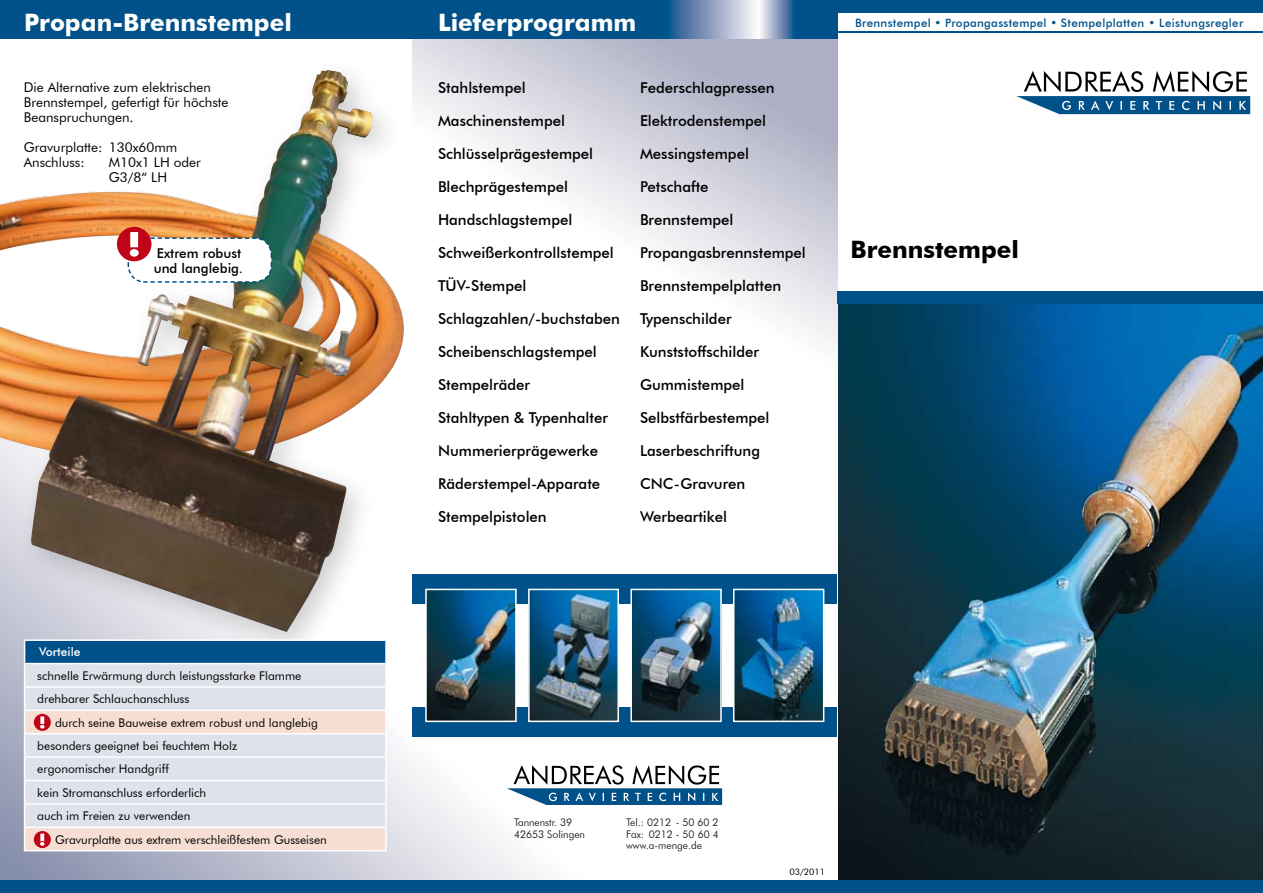
<style>
.page{position:relative;width:1263px;height:893px;background:#fff}
.page>*{position:absolute;margin:0;border:0;box-sizing:border-box;transform-origin:0 0}
.t1{font:700 24px "Futura BT";color:#fff}
.t2{font:700 24px "Futura BT";color:#000}
.t3{font:500 15px "Futura BT";color:#000}
.t4{font:13.5px/15px "Futura BT";color:#000}
.t5{font:500 13.5px/15px "Futura BT";color:#000}
.t6{font:12px/23.4px "Futura BT";color:#000}
.t7{font:500 12px "Futura BT";color:#fff}
.t8{font:500 11.55px "Futura BT";letter-spacing:.025em;color:#005189}
.t9{font:300 10.5px/12px "Futura BT";color:#000}
.t10{font:9px "Futura BT";color:#000}
</style>
<div class="page">
<img style="left:838px;top:304px;width:425px;height:576px">
<svg style="left:0;top:476px;width:723px;height:404px"></svg>
<svg style="left:412px;top:38px;width:426px;height:610px"></svg>
<div style="left:0;top:880px;width:1263px;height:13px;background:#005189"></div>
<div style="left:838px;top:291px;width:425px;height:13px;background:#005189"></div>
<div style="left:838px;top:0;width:425px;height:13px;background:#005189"></div>
<hr style="left:838px;top:31px;width:425px;height:2px;background:#005189">
<div style="left:0;top:0;width:414px;height:38px;background:#005189"></div>
<svg style="left:414px;top:0;width:424px;height:38px;background:#2a6a9a"></svg>
<div style="left:412px;top:707px;width:425px;height:30px;background:#005189"></div>
<div style="left:412px;top:574px;width:425px;height:30px;background:#005189"></div>
<img style="left:428px;top:592px;width:86px;height:127px">
<div style="left:425px;top:589px;width:92px;height:133px;border:2px solid #fff"></div>
<img style="left:531px;top:592px;width:85px;height:127px">
<div style="left:528px;top:589px;width:91px;height:133px;border:2px solid #fff"></div>
<img style="left:736px;top:592px;width:85px;height:127px">
<div style="left:733px;top:589px;width:91px;height:133px;border:2px solid #fff"></div>
<img style="left:633px;top:592px;width:86px;height:127px">
<div style="left:630px;top:589px;width:92px;height:133px;border:2px solid #fff"></div>
<img style="left:0;top:190px;width:429px;height:286px">
<div style="left:12px;top:52px;width:396px;height:614px;background:#000;opacity:.2"></div>
<img style="left:30px;top:69px;width:343px;height:563px">
<svg style="left:1016px;top:71px;width:234px;height:43px"></svg>
<svg style="left:507px;top:765px;width:215px;height:40px"></svg>
<div style="left:25px;top:640px;width:361px;height:24px;background:#005189"></div>
<div style="left:25px;top:664px;width:360px;height:46px;background:#dfe1eb"></div>
<svg style="left:25px;top:711px;width:360px;height:139px;background:#e6e0e2"></svg>
<hr style="left:24px;top:639px;width:363px;height:2px;background:#fff">
<hr style="left:385px;top:641px;width:2px;height:22px;background:#fff">
<hr style="left:24px;top:663px;width:363px;height:1px;background:#fff">
<hr style="left:385px;top:664px;width:2px;height:22px;background:#fff">
<hr style="left:24px;top:686px;width:363px;height:2px;background:#fff">
<hr style="left:385px;top:688px;width:2px;height:22px;background:#fff">
<hr style="left:24px;top:710px;width:363px;height:1px;background:#fff">
<hr style="left:385px;top:711px;width:2px;height:22px;background:#fff">
<hr style="left:24px;top:733px;width:363px;height:1px;background:#fff">
<hr style="left:385px;top:734px;width:2px;height:22px;background:#fff">
<hr style="left:24px;top:756px;width:363px;height:2px;background:#fff">
<hr style="left:385px;top:758px;width:2px;height:22px;background:#fff">
<hr style="left:24px;top:780px;width:363px;height:1px;background:#fff">
<hr style="left:385px;top:781px;width:2px;height:22px;background:#fff">
<hr style="left:24px;top:803px;width:363px;height:2px;background:#fff">
<hr style="left:385px;top:805px;width:2px;height:21px;background:#fff">
<hr style="left:24px;top:826px;width:363px;height:2px;background:#fff">
<svg style="left:24px;top:641px;width:1px;height:209px"></svg>
<hr style="left:385px;top:828px;width:2px;height:22px;background:#fff">
<hr style="left:24px;top:850px;width:363px;height:1px;background:#fff">
<div style="left:117px;top:227px;width:34px;height:34px;background:#c00418;border-radius:50%"></div>
<svg style="left:127px;top:232px;width:146px;height:51px"></svg>
<div style="left:34px;top:831px;width:17px;height:17px;background:#c00418;border-radius:50%"></div>
<svg style="left:40px;top:834px;width:5px;height:12px"></svg>
<div style="left:34px;top:714px;width:17px;height:17px;background:#c00418;border-radius:50%"></div>
<svg style="left:40px;top:716px;width:5px;height:12px"></svg>
<h1 class="t1" style="left:24px;top:8px;width:269px">Propan-Brennstempel</h1>
<p class="t4" style="left:24px;top:80px;width:206px">Die Alternative zum elektrischen<br>Brennstempel, gefertigt für höchste<br>Beanspruchungen.</p>
<p class="t4" style="left:24px;top:140px;width:155px">Gravurplatte: 130x60mm<br>Anschluss:</p>
<p class="t4" style="left:109px;top:155px;width:94px">M10x1 LH oder<br>G3/8“ LH</p>
<p class="t5" style="left:154px;top:245px;width:91px">Extrem robust und langlebig.</p>
<p class="t7" style="left:39px;top:645px;width:43px">Vorteile</p>
<p class="t6" style="left:37px;top:664px;width:266px">schnelle Erwärmung durch leistungsstarke Flamme drehbarer Schlauchanschluss</p>
<p class="t6" style="left:37px;top:710px;width:282px;text-indent:18px">durch seine Bauweise extrem robust und langlebig besonders geeignet bei feuchtem Holz ergonomischer Handgriff<br>kein Stromanschluss erforderlich<br>auch im Freien zu verwenden</p>
<p class="t6" style="left:55px;top:827px;width:273px">Gravurplatte aus extrem verschleißfestem Gusseisen</p>
<h1 class="t1" style="left:438px;top:8px;width:200px">Lieferprogramm</h1>
<p class="t3" style="left:438px;top:79px;width:89px">Stahlstempel</p>
<p class="t3" style="left:438px;top:112px;width:129px">Maschinenstempel</p>
<p class="t3" style="left:438px;top:145px;width:157px">Schlüsselprägestempel</p>
<p class="t3" style="left:438px;top:178px;width:131px">Blechprägestempel</p>
<p class="t3" style="left:438px;top:211px;width:136px">Handschlagstempel</p>
<p class="t3" style="left:438px;top:244px;width:177px">Schweißerkontrollstempel</p>
<p class="t3" style="left:438px;top:277px;width:90px">TÜV-Stempel</p>
<p class="t3" style="left:438px;top:310px;width:183px">Schlagzahlen/-buchstaben</p>
<p class="t3" style="left:438px;top:343px;width:160px">Scheibenschlagstempel</p>
<p class="t3" style="left:438px;top:376px;width:94px">Stempelräder</p>
<p class="t3" style="left:438px;top:409px;width:171px">Stahltypen &amp; Typenhalter</p>
<p class="t3" style="left:438px;top:442px;width:162px">Nummerierprägewerke</p>
<p class="t3" style="left:438px;top:475px;width:164px">Räderstempel-Apparate</p>
<p class="t3" style="left:438px;top:508px;width:110px">Stempelpistolen</p>
<p class="t3" style="left:640px;top:79px;width:136px">Federschlagpressen</p>
<p class="t3" style="left:640px;top:112px;width:128px">Elektrodenstempel</p>
<p class="t3" style="left:640px;top:145px;width:110px">Messingstempel</p>
<p class="t3" style="left:640px;top:178px;width:70px">Petschafte</p>
<p class="t3" style="left:640px;top:211px;width:95px">Brennstempel</p>
<p class="t3" style="left:640px;top:244px;width:167px">Propangasbrennstempel</p>
<p class="t3" style="left:640px;top:277px;width:143px">Brennstempelplatten</p>
<p class="t3" style="left:640px;top:310px;width:93px">Typenschilder</p>
<p class="t3" style="left:640px;top:343px;width:121px">Kunststoffschilder</p>
<p class="t3" style="left:640px;top:376px;width:106px">Gummistempel</p>
<p class="t3" style="left:640px;top:409px;width:131px">Selbstfärbestempel</p>
<p class="t3" style="left:640px;top:442px;width:122px">Laserbeschriftung</p>
<p class="t3" style="left:640px;top:475px;width:107px">CNC-Gravuren</p>
<p class="t3" style="left:640px;top:508px;width:88px">Werbeartikel</p>
<p class="t8" style="left:855px;top:16px;width:389px">Brennstempel • Propangasstempel • Stempelplatten • Leistungsregler</p>
<h1 class="t2" style="left:850px;top:235px;width:170px">Brennstempel</h1>
<p class="t9" style="left:514px;top:817px;width:73px">Tannenstr. 39<br>42653 Solingen</p>
<p class="t9" style="left:626px;top:817px;width:94px">Tel.: 0212 - 50 60 2<br>Fax: 0212 - 50 60 4</p>
<p class="t9" style="left:626px;top:839px;width:77px">www.a-menge.de</p>
<p class="t10" style="left:789px;top:866px;width:37px">03/2011</p>
</div>
